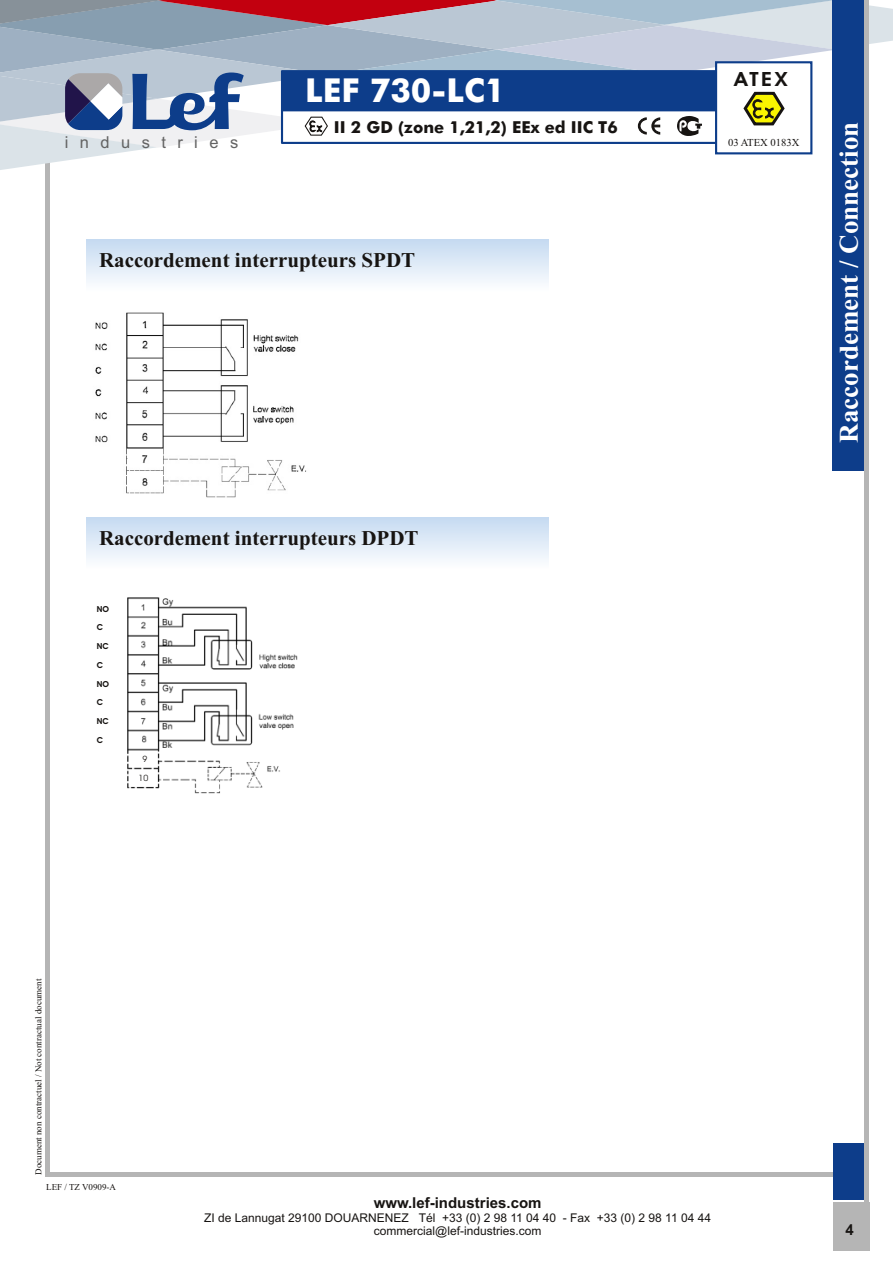
<style>
.page{position:relative;width:893px;height:1263px;background:#fff}
.page>*{position:absolute;margin:0;border:0;box-sizing:border-box;transform-origin:0 0}
.t1{font:500 33px "Futura BT";color:#fff}
.t2{font:700 27px "Times New Roman";color:#fff}
.t3{font:700 21px "Times New Roman";color:#171412}
.t4{font:600 19.65px "Avant Garde IT Cby BT";color:#171412;scale:1.11 1}
.t5{font:500 16.5px "Futura BT";color:#171412}
.t6{font:16.5px "Arial";letter-spacing:.695em;color:#636363}
.t7{font:700 15px "Arial";color:#171412}
.t8{font:12px/13.4px "Arial";color:#171412;text-align:center}
.t9{font:10.65px "Times New Roman";color:#171412}
.t10{font:9px "Times New Roman";color:#171412}
.t11{font:8.7px/18.8px "Avant Garde Bk BT";color:#171412;text-align:center}
.t12{font:700 8.4px "Avant Garde Bk BT";color:#171412}
</style>
<div class="page">
<div style="left:45px;top:85px;width:5px;height:1091px;background:#b5b5b5"></div>
<hr style="left:45px;top:1172px;width:824px;height:4px;background:#b5b5b5">
<svg style="left:0;top:0;width:893px;height:170px"></svg>
<div style="left:833px;top:1143px;width:35px;height:56px;background:#0d3d8a"></div>
<div style="left:832px;top:0;width:35px;height:471px;background:#0d3d8a"></div>
<hr style="left:865px;top:0;width:4px;height:1240px;background:#b5b5b5">
<img style="left:86px;top:282px;width:220px;height:245px">
<div style="left:87px;top:239px;width:462px;height:52px;background:linear-gradient(to bottom,#c4daf1,#fcfdfe)"></div>
<div style="left:87px;top:517px;width:462px;height:52px;background:linear-gradient(to bottom,#c5daf1,#fdfdfe)"></div>
<img style="left:128px;top:597px;width:169px;height:197px">
<div style="left:833px;top:1203px;width:36px;height:48px;background:#b5b5b5"></div>
<h3 class="t6" style="left:65px;top:135px;width:175px">industries</h3>
<h1 class="t1" style="left:305px;top:77px;width:202px">LEF 730-LC1</h1>
<h3 class="t5" style="left:334px;top:120px;width:285px">II 2 GD (zone 1,21,2) EEx ed IIC T6</h3>
<h3 class="t3" style="left:99px;top:253px;width:318px">Raccordement interrupteurs SPDT</h3>
<h3 class="t3" style="left:99px;top:531px;width:321px">Raccordement interrupteurs DPDT</h3>
<p class="t12" style="left:97px;top:605px;width:14px">NO</p>
<p class="t12" style="left:97px;top:624px;width:8px">C</p>
<p class="t12" style="left:97px;top:643px;width:13px">NC</p>
<p class="t12" style="left:97px;top:661px;width:8px">C</p>
<p class="t12" style="left:97px;top:680px;width:14px">NO</p>
<p class="t12" style="left:97px;top:699px;width:8px">C</p>
<p class="t12" style="left:97px;top:717px;width:13px">NC</p>
<p class="t12" style="left:97px;top:736px;width:8px">C</p>
<p class="t11" style="left:139px;top:750px;width:11px">9<br>10</p>
<p class="t10" style="left:35px;top:1175px;width:197px;rotate:-90deg">Document non contractuel / Not contractual document</p>
<p class="t10" style="left:46px;top:1184px;width:71px">LEF / TZ V0909-A</p>
<h3 class="t4" style="left:734px;top:71px;width:49px">ATEX</h3>
<p class="t9" style="left:728px;top:138px;width:73px">03 ATEX 0183X</p>
<h2 class="t2" style="left:839px;top:443px;width:322px;rotate:-90deg">Raccordement / Connection</h2>
<p class="t7" style="left:374px;top:1197px;width:169px">www.lef-industries.com</p>
<p class="t8" style="left:204px;top:1212px;width:508px">ZI de Lannugat 29100 DOUARNENEZ Tél +33 (0) 2 98 11 04 40 - Fax +33 (0) 2 98 11 04 44 commercial@lef-industries.com</p>
<p class="t7" style="left:846px;top:1224px;width:10px">4</p>
</div>
